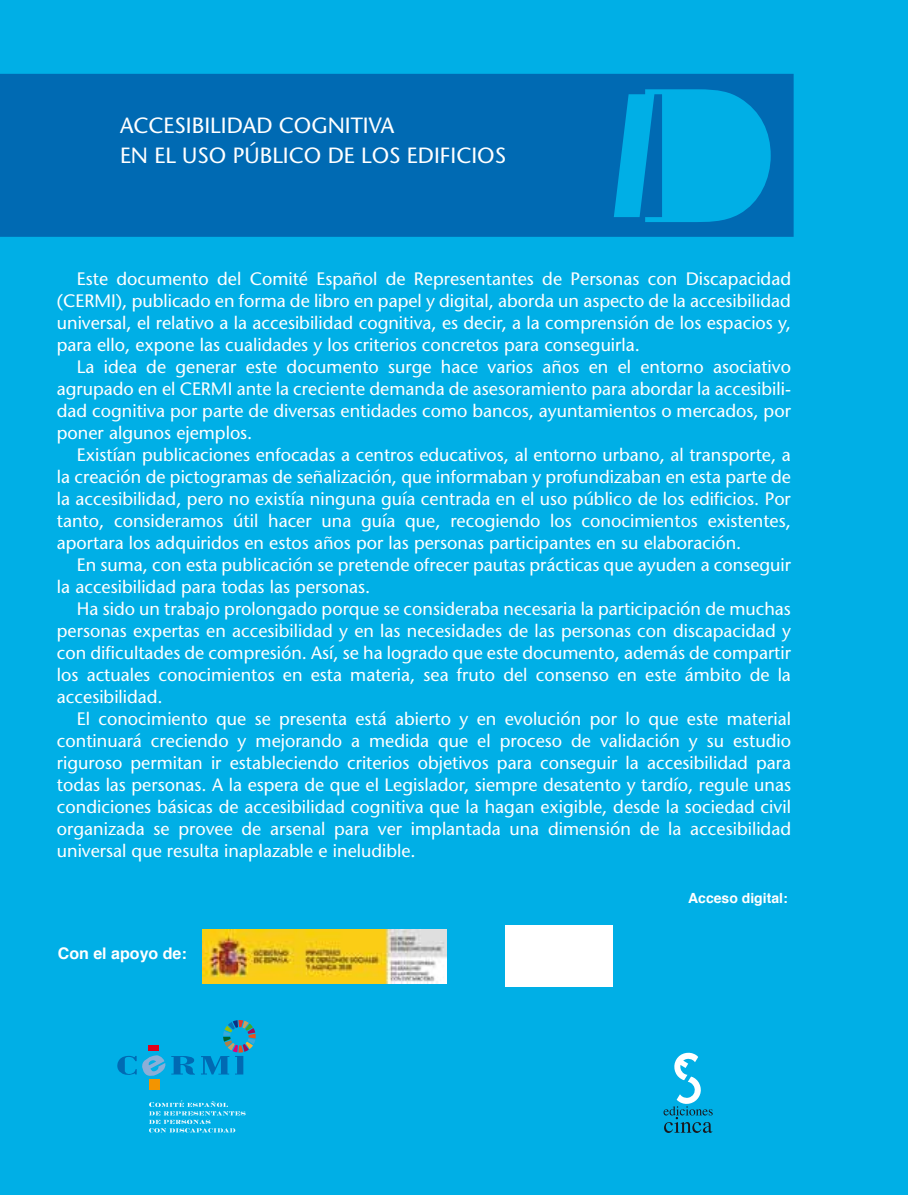
<style>
.page{position:relative;width:908px;height:1195px;background:#fff}
.page>*{position:absolute;margin:0;border:0;box-sizing:border-box;transform-origin:0 0}
.t1{font:22px/30px "Stone Sans";color:#fff}
.t2{font:18px/22px "Stone Sans";color:#fff;text-align:justify}
.t3{font:700 16px "Helvetica";color:#fff}
.t4{font:700 14px "Helvetica";color:#fff}
</style>
<div class="page">
<div style="left:0;top:0;width:908px;height:1194px;background:#00afe6"></div>
<svg style="left:0;top:74px;width:794px;height:163px;background:#0072b9"></svg>
<div style="left:505px;top:925px;width:108px;height:61px;background:#fff"></div>
<svg style="left:663px;top:1052px;width:50px;height:80px"></svg>
<div style="left:149px;top:1079px;width:10px;height:10px;background:#f39400"></div>
<div style="left:148px;top:1045px;width:11px;height:5px;background:#e2001a"></div>
<svg style="left:201px;top:1020px;width:55px;height:54px"></svg>
<svg style="left:117px;top:1055px;width:78px;height:21px"></svg>
<svg style="left:149px;top:1100px;width:97px;height:32px"></svg>
<img style="left:202px;top:929px;width:245px;height:53px">
<p class="t1" style="left:120px;top:110px;width:388px">ACCESIBILIDAD COGNITIVA<br>EN EL USO PÚBLICO DE LOS EDIFICIOS</p>
<p class="t2" style="left:57px;top:267px;width:736px;text-indent:20px">Este documento del Comité Español de Representantes de Personas con Discapacidad (CERMI), publicado en forma de libro en papel y digital, aborda un aspecto de la accesibilidad universal, el relativo a la accesibilidad cognitiva, es decir, a la comprensión de los espacios y, para ello, expone las cualidades y los criterios concretos para conseguirla.</p>
<p class="t2" style="left:57px;top:355px;width:736px;text-indent:20px">La idea de generar este documento surge hace varios años en el entorno asociativo agrupado en el CERMI ante la creciente demanda de asesoramiento para abordar la accesibili&shy;dad cognitiva por parte de diversas entidades como bancos, ayuntamientos o mercados, por poner algunos ejemplos.</p>
<p class="t2" style="left:57px;top:443px;width:736px;text-indent:20px">Existían publicaciones enfocadas a centros educativos, al entorno urbano, al transporte, a la creación de pictogramas de señalización, que informaban y profundizaban en esta parte de la accesibilidad, pero no existía ninguna guía centrada en el uso público de los edificios. Por tanto, consideramos útil hacer una guía que, recogiendo los conocimientos existentes, aportara los adquiridos en estos años por las personas participantes en su elaboración.</p>
<p class="t2" style="left:57px;top:553px;width:736px;text-indent:20px">En suma, con esta publicación se pretende ofrecer pautas prácticas que ayuden a conseguir la accesibilidad para todas las personas.</p>
<p class="t2" style="left:57px;top:597px;width:736px;text-indent:20px">Ha sido un trabajo prolongado porque se consideraba necesaria la participación de muchas personas expertas en accesibilidad y en las necesidades de las personas con discapacidad y con dificultades de compresión. Así, se ha logrado que este documento, además de compartir los actuales conocimientos en esta materia, sea fruto del consenso en este ámbito de la accesibilidad.</p>
<p class="t2" style="left:57px;top:707px;width:736px;text-indent:20px">El conocimiento que se presenta está abierto y en evolución por lo que este material continuará creciendo y mejorando a medida que el proceso de validación y su estudio riguroso permitan ir estableciendo criterios objetivos para conseguir la accesibilidad para todas las personas. A la espera de que el Legislador, siempre desatento y tardío, regule unas condiciones básicas de accesibilidad cognitiva que la hagan exigible, desde la sociedad civil organizada se provee de arsenal para ver implantada una dimensión de la accesibilidad universal que resulta inaplazable e ineludible.</p>
<p class="t3" style="left:58px;top:940px;width:130px">Con el apoyo de:</p>
<p class="t4" style="left:688px;top:886px;width:101px">Acceso digital:</p>
</div>
